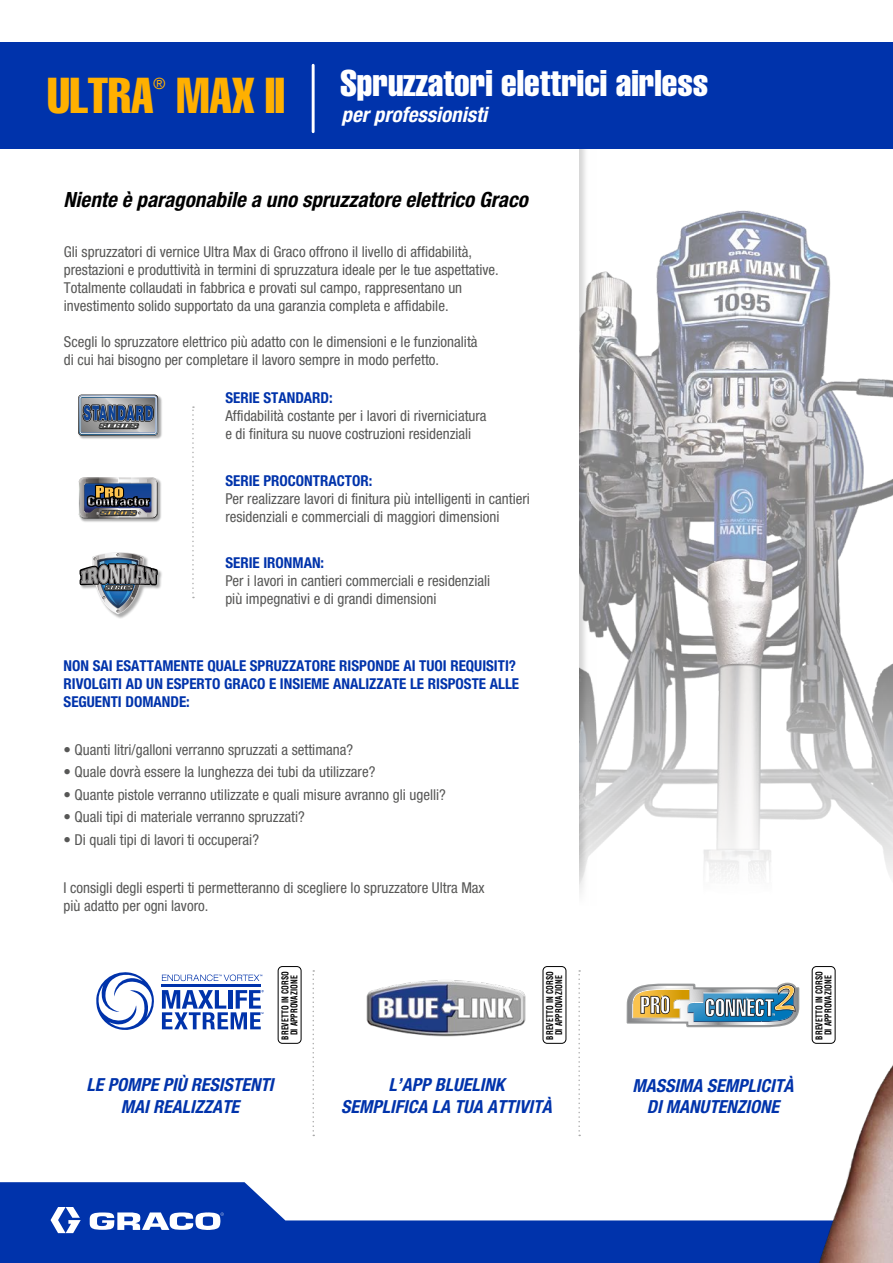
<style>
.page{position:relative;width:893px;height:1263px;background:#fff}
.page>*{position:absolute;margin:0;border:0;box-sizing:border-box;transform-origin:0 0}
.t1{font:49.5px "Helvetica LT Std Comp";letter-spacing:-.01em;color:#ffb000}
.t2{font:36.45px "Helvetica LT Std Comp";color:#fff}
.t3{font:italic 700 condensed 21px "Helvetica Neue LT Std";color:#000}
.t4{font:italic 700 condensed 21px "Helvetica Neue LT Std";color:#fff}
.t5{font:italic 700 condensed 18px/21.6px "Helvetica Neue LT Std";color:#0033ab;text-align:center}
.t6{font:condensed 15.6px "Helvetica Neue LT Std";color:#ffb000}
.t7{font:condensed 15px/18px "Helvetica Neue LT Std";color:#575756}
.t8{font:700 condensed 15px/18px "Helvetica Neue LT Std";color:#0033ab}
.t9{font:700 condensed 9.15px/9px "Helvetica LT Std";letter-spacing:.01em;color:#000;text-align:center;scale:.85 1}
.s1{font-size:49.5px;color:#ffb000}
</style>
<div class="page">
<div style="left:0;top:43px;width:893px;height:106px;background:#0033ab"></div>
<svg style="left:0;top:1182px;width:815px;height:81px;fill:#0033ab"></svg>
<svg style="left:51px;top:1207px;width:30px;height:26px"></svg>
<svg style="left:90px;top:1212px;width:134px;height:18px"></svg>
<img style="left:580px;top:149px;width:313px;height:874px">
<img style="left:815px;top:746px;width:78px;height:517px">
<svg style="left:192px;top:406px;width:2px;height:192px"></svg>
<div style="left:78px;top:395px;width:85px;height:44px;background:#000;opacity:.33"></div>
<svg style="left:78px;top:394px;width:80px;height:42px;background:#738092"></svg>
<div style="left:79px;top:478px;width:82px;height:44px;background:#000;opacity:.33"></div>
<svg style="left:79px;top:478px;width:78px;height:41px;background:#6b707b"></svg>
<div style="left:80px;top:552px;width:82px;height:67px;background:#000;opacity:.33"></div>
<svg style="left:79px;top:552px;width:79px;height:62px"></svg>
<svg style="left:96px;top:972px;width:58px;height:58px"></svg>
<hr style="left:161px;top:985px;width:100px;height:2px;background:#0033ab">
<svg style="left:162px;top:974px;width:100px;height:7px"></svg>
<svg style="left:162px;top:990px;width:102px;height:39px"></svg>
<img style="left:627px;top:983px;width:172px;height:44px">
<img style="left:366px;top:966px;width:179px;height:78px">
<svg style="left:312px;top:970px;width:2px;height:166px"></svg>
<svg style="left:578px;top:970px;width:2px;height:166px"></svg>
<hr style="left:312px;top:65px;width:3px;height:67px;background:#fff">
<div style="left:812px;top:966px;width:23px;height:78px;border:1px solid #000;border-radius:4px"></div>
<div style="left:543px;top:966px;width:23px;height:78px;border:1px solid #000;border-radius:4px"></div>
<div style="left:278px;top:966px;width:23px;height:78px;border:1px solid #000;border-radius:4px"></div>
<h1 class="t1" style="left:47px;top:64px;width:108px">ULTRA</h1>
<p class="t6" style="left:153px;top:74px;width:14px">®</p>
<h2 class="t2" style="left:177px;top:60px;width:533px"><span class="s1">MAX II</span> Spruzzatori elettrici airless</h2>
<h3 class="t4" style="left:342px;top:101px;width:147px">per professionisti</h3>
<h3 class="t3" style="left:64px;top:187px;width:466px">Niente è paragonabile a uno spruzzatore elettrico Graco</h3>
<p class="t7" style="left:64px;top:243px;width:436px">Gli spruzzatori di vernice Ultra Max di Graco offrono il livello di affidabilità, prestazioni e produttività in termini di spruzzatura ideale per le tue aspettative.<br>Totalmente collaudati in fabbrica e provati sul campo, rappresentano un investimento solido supportato da una garanzia completa e affidabile.</p>
<p class="t7" style="left:64px;top:333px;width:415px">Scegli lo spruzzatore elettrico più adatto con le dimensioni e le funzionalità di cui hai bisogno per completare il lavoro sempre in modo perfetto.</p>
<p class="t8" style="left:225px;top:389px;width:109px">SERIE STANDARD:</p>
<p class="t7" style="left:225px;top:407px;width:263px">Affidabilità costante per i lavori di riverniciatura e di finitura su nuove costruzioni residenziali</p>
<p class="t8" style="left:225px;top:471px;width:148px">SERIE PROCONTRACTOR:</p>
<p class="t7" style="left:225px;top:489px;width:306px">Per realizzare lavori di finitura più intelligenti in cantieri residenziali e commerciali di maggiori dimensioni</p>
<p class="t8" style="left:225px;top:554px;width:100px">SERIE IRONMAN:</p>
<p class="t7" style="left:225px;top:572px;width:266px">Per i lavori in cantieri commerciali e residenziali più impegnativi e di grandi dimensioni</p>
<p class="t8" style="left:64px;top:656px;width:457px">NON SAI ESATTAMENTE QUALE SPRUZZATORE RISPONDE AI TUOI REQUISITI?<br>RIVOLGITI AD UN ESPERTO GRACO E INSIEME ANALIZZATE LE RISPOSTE ALLE<br>SEGUENTI DOMANDE:</p>
<p class="t7" style="left:64px;top:740px;width:291px">• Quanti litri/galloni verranno spruzzati a settimana?</p>
<p class="t7" style="left:64px;top:763px;width:313px">• Quale dovrà essere la lunghezza dei tubi da utilizzare?</p>
<p class="t7" style="left:64px;top:785px;width:384px">• Quante pistole verranno utilizzate e quali misure avranno gli ugelli?</p>
<p class="t7" style="left:64px;top:808px;width:243px">• Quali tipi di materiale verranno spruzzati?</p>
<p class="t7" style="left:64px;top:830px;width:197px">• Di quali tipi di lavori ti occuperai?</p>
<p class="t7" style="left:64px;top:879px;width:423px">I consigli degli esperti ti permetteranno di scegliere lo spruzzatore Ultra Max più adatto per ogni lavoro.</p>
<p class="t9" style="left:280px;top:1040px;width:82px;rotate:-90deg">BREVETTO IN CORSO<br>DI APPROVAZIONE</p>
<p class="t9" style="left:545px;top:1040px;width:82px;rotate:-90deg">BREVETTO IN CORSO<br>DI APPROVAZIONE</p>
<p class="t5" style="left:86px;top:1074px;width:189px">LE POMPE PIÙ RESISTENTI<br>MAI REALIZZATE</p>
<p class="t5" style="left:341px;top:1074px;width:212px">L’APP BLUELINK<br>SEMPLIFICA LA TUA ATTIVITÀ</p>
<p class="t5" style="left:632px;top:1075px;width:162px">MASSIMA SEMPLICITÀ<br>DI MANUTENZIONE</p>
<p class="t9" style="left:814px;top:1040px;width:82px;rotate:-90deg">BREVETTO IN CORSO<br>DI APPROVAZIONE</p>
</div>
